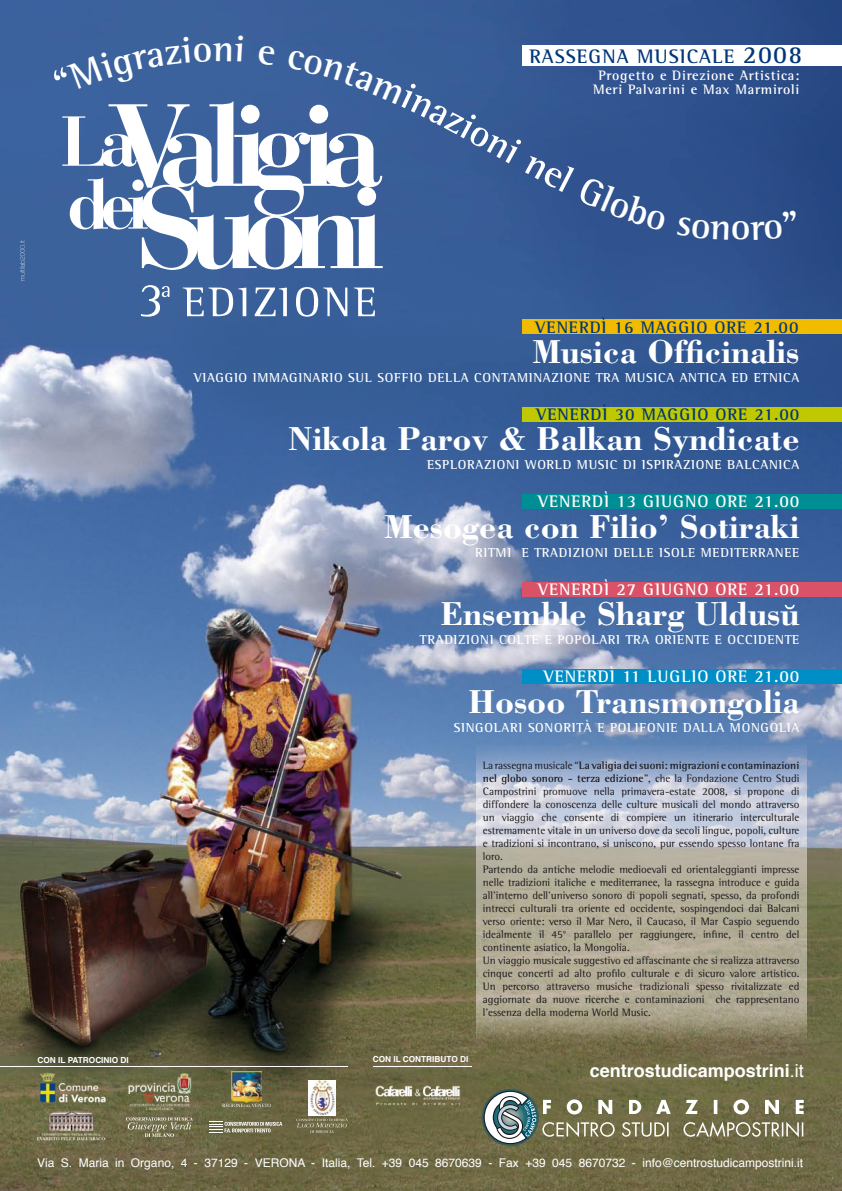
<style>
.page{position:relative;width:842px;height:1191px;background:#fff}
.page>*{position:absolute;margin:0;border:0;box-sizing:border-box;transform-origin:0 0}
.t1{font:700 38px "Rotis Semi Serif";color:#fff}
.t2{font:700 34.2px "Bodoni";color:#fff}
.t3{font:700 20px "Rotis Semi Serif";letter-spacing:.05em;color:#003679}
.t4{font:700 18px "Helvetica";color:#fff}
.t5{font:700 17.1px "Rotis Semi Serif";letter-spacing:.05em;color:#fff}
.t6{font:700 17.1px "Rotis Semi Serif";letter-spacing:.05em;color:#003679}
.t7{font:700 14px "Rotis Semi Serif";letter-spacing:.05em;color:#fff}
.t8{font:700 13.3px "Rotis Semi Serif";letter-spacing:.05em;color:#fff}
.t9{font:12px "Helvetica";color:#fff}
.t10{font:11px/13px "Rotis Semi Serif";color:#1a171b}
.t11{font:700 8.3px "Helvetica";color:#fff}
.s1{font-size:25px}
.s2{font-weight:700}
.s3{font-weight:400}
</style>
<div class="page">
<img style="left:0;top:0;width:842px;height:1191px">
<img style="left:477px;top:745px;width:329px;height:305px">
<div style="left:523px;top:45px;width:319px;height:21px;background:#fff"></div>
<svg style="left:141px;top:285px;width:28px;height:32px"></svg>
<svg style="left:183px;top:287px;width:63px;height:29px"></svg>
<svg style="left:255px;top:287px;width:32px;height:29px"></svg>
<svg style="left:296px;top:287px;width:51px;height:30px"></svg>
<svg style="left:354px;top:287px;width:21px;height:29px"></svg>
<svg style="left:482px;top:1089px;width:322px;height:57px;background:#828266"></svg>
<div style="left:522px;top:320px;width:320px;height:14px;background:#f1bc00"></div>
<div style="left:522px;top:407px;width:320px;height:14px;background:#bfc800"></div>
<div style="left:522px;top:494px;width:320px;height:14px;background:#008e95"></div>
<div style="left:522px;top:582px;width:320px;height:14px;background:#d95267"></div>
<div style="left:522px;top:669px;width:320px;height:14px;background:#008ec6"></div>
<svg style="left:20px;top:240px;width:5px;height:41px"></svg>
<hr style="left:373px;top:1066px;width:99px;height:1px;background:#fff">
<img style="left:128px;top:1074px;width:64px;height:40px">
<img style="left:35px;top:1069px;width:72px;height:38px">
<img style="left:232px;top:1072px;width:29px;height:30px">
<svg style="left:222px;top:1103px;width:49px;height:4px"></svg>
<img style="left:36px;top:1109px;width:70px;height:32px">
<svg style="left:126px;top:1117px;width:67px;height:20px"></svg>
<svg style="left:209px;top:1121px;width:73px;height:11px"></svg>
<svg style="left:296px;top:1118px;width:52px;height:14px"></svg>
<img style="left:309px;top:1080px;width:26px;height:35px">
<img style="left:375px;top:1085px;width:85px;height:20px">
<hr style="left:0;top:1066px;width:348px;height:1px;background:#fff">
<svg style="left:785px;top:605px;width:10px;height:4px"></svg>
<svg style="left:52px;top:35px;width:413px;height:235px"></svg>
<div style="left:542px;top:165px;width:124px;height:66px;background:#30528f"></div>
<div style="left:677px;top:210px;width:119px;height:30px;background:#2e508c"></div>
<h3 class="t3" style="left:529px;top:44px;width:274px">RASSEGNA MUSICALE <span class="s1">2008</span></h3>
<h1 class="t1" style="left:475px;top:104px;width:97px;rotate:29deg">ioni n</h1>
<p class="t7" style="left:598px;top:67px;width:203px">Progetto e Direzione Artistica:</p>
<p class="t7" style="left:593px;top:81px;width:208px">Meri Palvarini e Max Marmiroli</p>
<h3 class="t6" style="left:535px;top:316px;width:265px">VENERDÌ 16 MAGGIO ORE 21.00</h3>
<h2 class="t2" style="left:532px;top:330px;width:268px">Musica Officinalis</h2>
<p class="t8" style="left:194px;top:369px;width:607px">VIAGGIO IMMAGINARIO SUL SOFFIO DELLA CONTAMINAZIONE TRA MUSICA ANTICA ED ETNICA</p>
<h3 class="t6" style="left:536px;top:404px;width:265px">VENERDÌ 30 MAGGIO ORE 21.00</h3>
<h2 class="t2" style="left:288px;top:417px;width:513px">Nikola Parov &amp; Balkan Syndicate</h2>
<p class="t8" style="left:427px;top:457px;width:374px">ESPLORAZIONI WORLD MUSIC DI ISPIRAZIONE BALCANICA</p>
<h3 class="t5" style="left:538px;top:491px;width:263px">VENERDÌ 13 GIUGNO ORE 21.00</h3>
<h2 class="t2" style="left:384px;top:505px;width:417px">Mesogea con Filio’ Sotiraki</h2>
<p class="t8" style="left:475px;top:544px;width:326px">RITMI E TRADIZIONI DELLE ISOLE MEDITERRANEE</p>
<h3 class="t5" style="left:538px;top:578px;width:263px">VENERDÌ 27 GIUGNO ORE 21.00</h3>
<h2 class="t2" style="left:440px;top:592px;width:361px">Ensemble Sharg Uldusu</h2>
<p class="t8" style="left:420px;top:631px;width:381px">TRADIZIONI COLTE E POPOLARI TRA ORIENTE E OCCIDENTE</p>
<h3 class="t5" style="left:543px;top:666px;width:257px">VENERDÌ 11 LUGLIO ORE 21.00</h3>
<h2 class="t2" style="left:468px;top:680px;width:333px">Hosoo Transmongolia</h2>
<p class="t8" style="left:454px;top:719px;width:347px">SINGOLARI SONORITÀ E POLIFONIE DALLA MONGOLIA</p>
<p class="t10" style="left:483px;top:758px;width:318px">La rassegna musicale “<span class="s2">La valigia dei suoni: migrazioni e contaminazioni nel globo sonoro - terza edizione</span>”, che la Fondazione Centro Studi Campostrini promuove nella primavera-estate 2008, si propone di diffondere la conoscenza delle culture musicali del mondo attraverso un viaggio che consente di compiere un itinerario interculturale estremamente vitale in un universo dove da secoli lingue, popoli, culture e tradizioni si incontrano, si uniscono, pur essendo spesso lontane fra loro.<br>Partendo da antiche melodie medioevali ed orientaleggianti impresse nelle tradizioni italiche e mediterranee, la rassegna introduce e guida all’interno dell’universo sonoro di popoli segnati, spesso, da profondi intrecci culturali tra oriente ed occidente, sospingendoci dai Balcani verso oriente: verso il Mar Nero, il Caucaso, il Mar Caspio seguendo idealmente il 45° parallelo per raggiungere, infine, il centro del continente asiatico, la Mongolia.<br>Un viaggio musicale suggestivo ed affascinante che si realizza attraverso cinque concerti ad alto profilo culturale e di sicuro valore artistico.<br>Un percorso attraverso musiche tradizionali spesso rivitalizzate ed aggiornate da nuove ricerche e contaminazioni che rappresentano l’essenza della moderna World Music.</p>
<p class="t11" style="left:38px;top:1052px;width:93px">CON IL PATROCINIO DI</p>
<p class="t11" style="left:373px;top:1052px;width:97px">CON IL CONTRIBUTO DI</p>
<h3 class="t4" style="left:590px;top:1054px;width:216px">centrostudicampostrini<span class="s3">.it</span></h3>
<p class="t9" style="left:37px;top:1152px;width:767px">Via S. Maria in Organo, 4 - 37129 - VERONA - Italia, Tel. +39 045 8670639 - Fax +39 045 8670732 - info@centrostudicampostrini.it</p>
</div>
